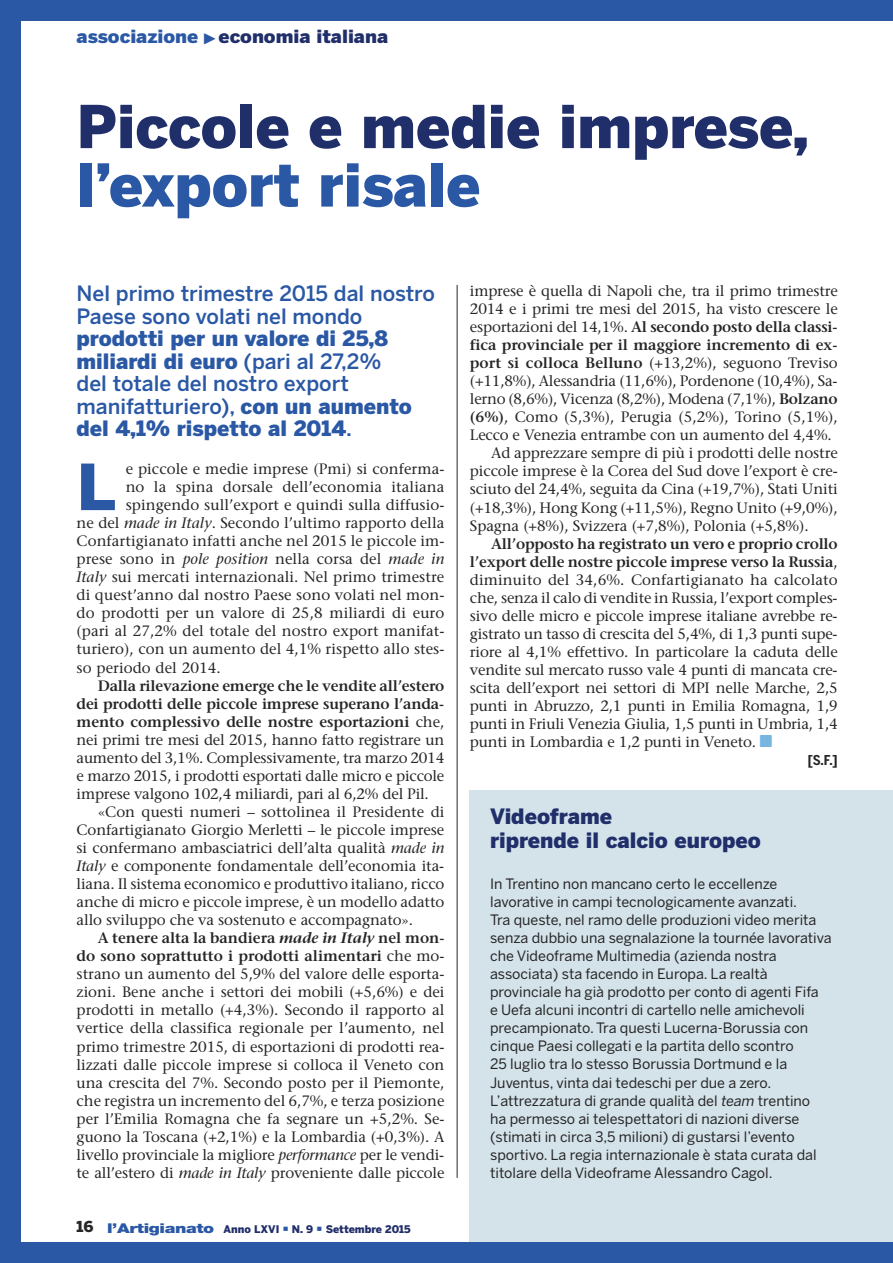
<style>
.page{position:relative;width:893px;height:1263px;background:#2a58a5}
.page>*{position:absolute;margin:0;border:0;box-sizing:border-box;transform-origin:0 0}
.t1{font:900 63px "Benton Sans";color:#2a58a5;scale:1.05 1}
.t2{font:900 58.5px "Benton Sans";color:#202e6a}
.t3{font:900 58.5px "Benton Sans";color:#2a58a5}
.t4{font:900 21px/22.5px "Benton Sans";color:#2a58a5}
.t5{font:500 21px/22.5px "Benton Sans";color:#2a58a5}
.t6{font:900 21px/24.6px "Benton Sans";color:#202e6a}
.t7{font:900 18px "Benton Sans";color:#202e6a;scale:1.05 1}
.t8{font:15px/18px "Stone Serif";letter-spacing:-.005em;color:#272627;text-align:justify}
.t9{font:600 15px "Stone Serif";letter-spacing:-.015em;color:#272627}
.t10{font:14.25px/18px "Benton Sans";color:#272627}
.t11{font:900 13.5px "Helvetica Neue";letter-spacing:-.02em;color:#2a58a5;scale:1.3 1}
.t12{font:700 13.5px "Benton Sans Cond";color:#272627}
.t13{font:900 10.5px "Benton Sans";color:#202e6a}
.s1{color:#2a58a5}
.s2{font-weight:500}
.s3{font-style:italic}
.s4{font-weight:600}
.s5{font-weight:600;font-style:italic}
.s6{font-family:"Benton Sans";font-size:15px;color:#272627}
.s7{font-weight:400}
.s8{font-family:"Carta";color:#77b6e1}
</style>
<div class="page">
<div style="left:21px;top:21px;width:872px;height:1221px;background:#fff"></div>
<hr style="left:457px;top:285px;width:1px;height:893px;background:#272627">
<div style="left:470px;top:791px;width:423px;height:451px;background:#d4e3ea"></div>
<p class="t7" style="left:77px;top:26px;width:298px"><span class="s1">associazione</span> economia italiana</p>
<h2 class="t2" style="left:77px;top:94px;width:734px">Piccole e medie imprese,</h2>
<h2 class="t3" style="left:77px;top:152px;width:405px">l’export risale</h2>
<h3 class="t5" style="left:77px;top:283px;width:360px">Nel primo trimestre 2015 dal nostro<br>Paese sono volati nel mondo</h3>
<h3 class="t4" style="left:77px;top:328px;width:337px">prodotti per un valore di 25,8 miliardi di euro <span class="s2">(pari al 27,2% del totale del nostro export manifatturiero),</span> con un aumento del 4,1% rispetto al 2014<span class="s2">.</span></h3>
<h1 class="t1" style="left:77px;top:451px;width:39px">L</h1>
<p class="t8" style="left:126px;top:461px;width:320px">e piccole e medie imprese (Pmi) si conferma-</p>
<p class="t8" style="left:126px;top:479px;width:320px">no la spina dorsale dell’economia italiana</p>
<p class="t8" style="left:126px;top:497px;width:320px">spingendo sull’export e quindi sulla diffusio-</p>
<p class="t8" style="left:77px;top:515px;width:369px">ne del <span class="s3">made in Italy</span>. Secondo l’ultimo rapporto della</p>
<p class="t8" style="left:77px;top:534px;width:369px">Confartigianato infatti anche nel 2015 le piccole im-</p>
<p class="t8" style="left:77px;top:552px;width:369px">prese sono in <span class="s3">pole position</span> nella corsa del <span class="s3">made in</span></p>
<p class="t8" style="left:77px;top:570px;width:369px"><span class="s3">Italy</span> sui mercati internazionali. Nel primo trimestre</p>
<p class="t8" style="left:77px;top:588px;width:369px">di quest’anno dal nostro Paese sono volati nel mon-</p>
<p class="t8" style="left:77px;top:606px;width:369px">do prodotti per un valore di 25,8 miliardi di euro</p>
<p class="t8" style="left:77px;top:624px;width:369px">(pari al 27,2% del totale del nostro export manifat-</p>
<p class="t8" style="left:77px;top:642px;width:369px">turiero), con un aumento del 4,1% rispetto allo stes-</p>
<p class="t8" style="left:77px;top:660px;width:146px">so periodo del 2014.</p>
<p class="t8" style="left:77px;top:678px;width:369px;text-indent:21px"><span class="s4">Dalla rilevazione emerge che le vendite all’estero dei prodotti delle piccole imprese superano l’anda&shy;mento complessivo delle nostre esportazioni</span> che, nei primi tre mesi del 2015, hanno fatto registrare un aumento del 3,1%. Complessivamente, tra marzo 2014 e marzo 2015, i prodotti esportati dalle micro e piccole imprese valgono 102,4 miliardi, pari al 6,2% del Pil.</p>
<p class="t8" style="left:77px;top:804px;width:369px;text-indent:21px">«Con questi numeri – sottolinea il Presidente di Confartigianato Giorgio Merletti – le piccole imprese si confermano ambasciatrici dell’alta qualità <span class="s3">made in Italy</span> e componente fondamentale dell’economia ita&shy;liana. Il sistema economico e produttivo italiano, ricco anche di micro e piccole imprese, è un modello adatto allo sviluppo che va sostenuto e accompagnato».</p>
<p class="t8" style="left:77px;top:930px;width:369px;text-indent:21px"><span class="s4">A tenere alta la bandiera</span> <span class="s5">made in Italy</span> <span class="s4">nel mon&shy;do sono soprattutto i prodotti alimentari</span> che mo&shy;strano un aumento del 5,9% del valore delle esporta&shy;zioni. Bene anche i settori dei mobili (+5,6%) e dei prodotti in metallo (+4,3%). Secondo il rapporto al vertice della classifica regionale per l’aumento, nel primo trimestre 2015, di esportazioni di prodotti rea&shy;lizzati dalle piccole imprese si colloca il Veneto con una crescita del 7%. Secondo posto per il Piemonte, che registra un incremento del 6,7%, e terza posizione per l’Emilia Romagna che fa segnare un +5,2%. Se&shy;guono la Toscana (+2,1%) e la Lombardia (+0,3%). A livello provinciale la migliore <span class="s3">performance</span> per le vendi&shy;te all’estero di <span class="s3">made in Italy</span> proveniente dalle piccole</p>
<p class="t11" style="left:77px;top:1223px;width:107px"><span class="s6">16</span> l’Artigianato</p>
<p class="t13" style="left:224px;top:1223px;width:189px">Anno LXVI N. 9 Settembre 2015</p>
<p class="t8" style="left:470px;top:283px;width:369px">imprese è quella di Napoli che, tra il primo trimestre</p>
<p class="t8" style="left:470px;top:301px;width:369px">2014 e i primi tre mesi del 2015, ha visto crescere le</p>
<p class="t9" style="left:470px;top:321px;width:369px"><span class="s7">esportazioni del 14,1%.</span> Al secondo posto della classi-</p>
<p class="t9" style="left:470px;top:339px;width:369px">fica provinciale per il maggiore incremento di ex-</p>
<p class="t8" style="left:470px;top:355px;width:369px"><span class="s4">port si colloca Belluno</span> (+13,2%), seguono Treviso</p>
<p class="t8" style="left:470px;top:373px;width:369px">(+11,8%), Alessandria (11,6%), Pordenone (10,4%), Sa-</p>
<p class="t8" style="left:470px;top:392px;width:369px">lerno (8,6%), Vicenza (8,2%), Modena (7,1%), <span class="s4">Bolzano</span></p>
<p class="t8" style="left:470px;top:410px;width:369px"><span class="s4">(6%)</span>, Como (5,3%), Perugia (5,2%), Torino (5,1%),</p>
<p class="t8" style="left:470px;top:428px;width:363px">Lecco e Venezia entrambe con un aumento del 4,4%.</p>
<p class="t8" style="left:491px;top:446px;width:348px">Ad apprezzare sempre di più i prodotti delle nostre</p>
<p class="t8" style="left:470px;top:464px;width:369px">piccole imprese è la Corea del Sud dove l’export è cre-</p>
<p class="t8" style="left:470px;top:482px;width:369px">sciuto del 24,4%, seguita da Cina (+19,7%), Stati Uniti</p>
<p class="t8" style="left:470px;top:500px;width:369px">(+18,3%), Hong Kong (+11,5%), Regno Unito (+9,0%),</p>
<p class="t8" style="left:470px;top:518px;width:340px">Spagna (+8%), Svizzera (+7,8%), Polonia (+5,8%).</p>
<p class="t8" style="left:470px;top:536px;width:369px;text-indent:21px"><span class="s4">All’opposto ha registrato un vero e proprio crollo l’export delle nostre piccole imprese verso la Russia</span>, diminuito del 34,6%. Confartigianato ha calcolato che, senza il calo di vendite in Russia, l’export comples&shy;sivo delle micro e piccole imprese italiane avrebbe re&shy;gistrato un tasso di crescita del 5,4%, di 1,3 punti supe&shy;riore al 4,1% effettivo. In particolare la caduta delle vendite sul mercato russo vale 4 punti di mancata cre&shy;scita dell’export nei settori di MPI nelle Marche, 2,5 punti in Abruzzo, 2,1 punti in Emilia Romagna, 1,9 punti in Friuli Venezia Giulia, 1,5 punti in Umbria, 1,4 punti in Lombardia e 1,2 punti in Veneto. <span class="s8">-</span></p>
<p class="t12" style="left:808px;top:753px;width:31px">[S.F.]</p>
<h3 class="t6" style="left:490px;top:804px;width:272px">Videoframe<br>riprende il calcio europeo</h3>
<p class="t10" style="left:490px;top:875px;width:343px">In Trentino non mancano certo le eccellenze lavorative in campi tecnologicamente avanzati.<br>Tra queste, nel ramo delle produzioni video merita senza dubbio una segnalazione la tournée lavorativa che Videoframe Multimedia (azienda nostra associata) sta facendo in Europa. La realtà provinciale ha già prodotto per conto di agenti Fifa<br>e Uefa alcuni incontri di cartello nelle amichevoli precampionato. Tra questi Lucerna-Borussia con cinque Paesi collegati e la partita dello scontro<br>25 luglio tra lo stesso Borussia Dortmund e la Juventus, vinta dai tedeschi per due a zero.<br>L’attrezzatura di grande qualità del <span class="s3">team</span> trentino<br>ha permesso ai telespettatori di nazioni diverse (stimati in circa 3,5 milioni) di gustarsi l’evento sportivo. La regia internazionale è stata curata dal titolare della Videoframe Alessandro Cagol.</p>
</div>
